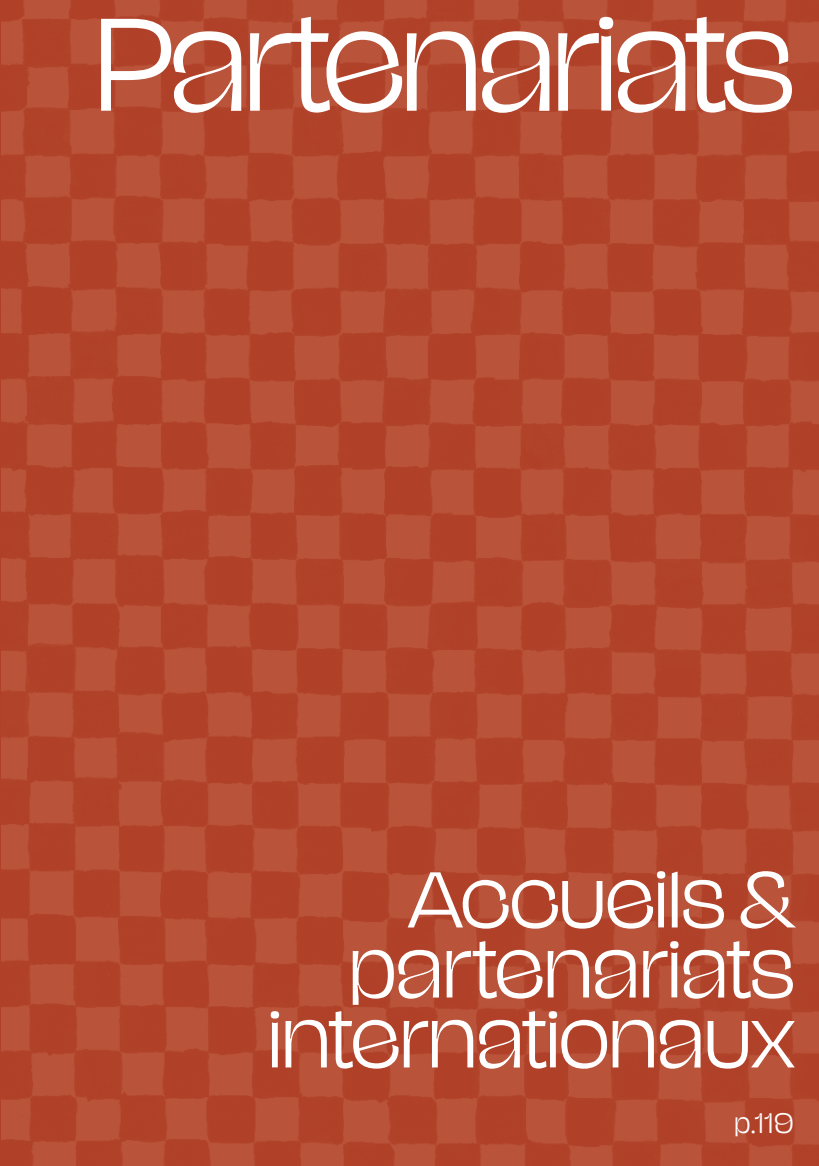
<style>
.page{position:relative;width:819px;height:1166px;background:#fff}
.page>*{position:absolute;margin:0;border:0;box-sizing:border-box;transform-origin:0 0}
.t1{font:300 122.5px "Na N Jaune Maxi";letter-spacing:-.035em;color:#fff}
.t2{font:300 73.5px/70px "Na N Jaune Maxi";letter-spacing:-.005em;color:#fff;text-align:right}
.t3{font:100 47.25px "Na N Jaune Maxi";letter-spacing:-.005em;color:#fff}
.t4{font:300 26.25px "Na N Jaune Midi";color:#fff}
</style>
<div class="page">
<img style="left:1px;top:0;width:818px;height:1166px">
<h1 class="t1" style="left:93px;top:-10px;width:702px">Partenariats</h1>
<p class="t3" style="left:444px;top:6px;width:352px">avec les élèves</p>
<p class="t2" style="left:268px;top:862px;width:528px">Accueils &amp; partenariats internationaux</p>
<p class="t4" style="left:733px;top:1103px;width:62px">p.119</p>
</div>
